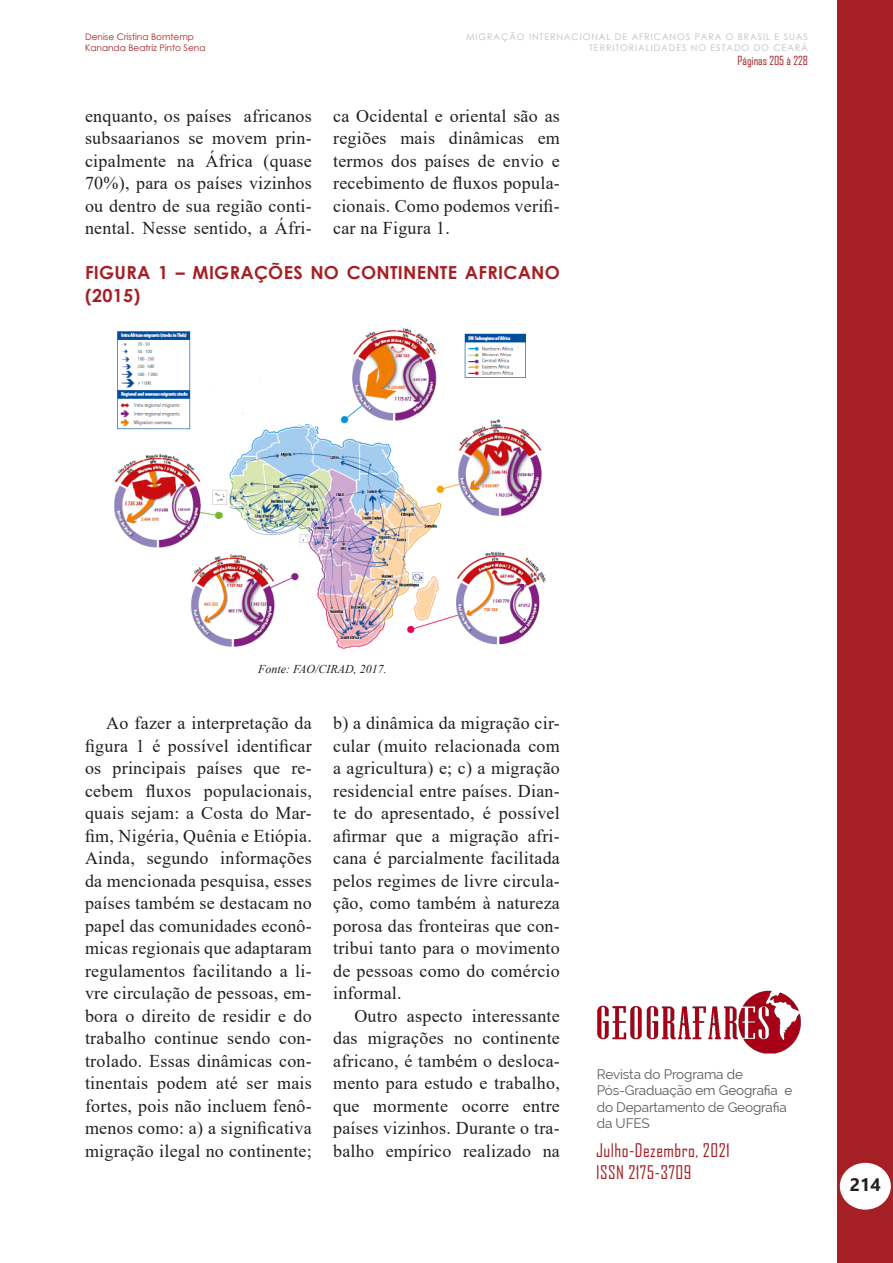
<style>
.page{position:relative;width:893px;height:1263px;background:#fff}
.page>*{position:absolute;margin:0;border:0;box-sizing:border-box;transform-origin:0 0}
.Corpo_do_Texto_Ofici{font:18px/22.5px "Times New Roman";letter-spacing:.015em;color:#231f20;text-align:justify}
.TÍTULO_CENTURY{font:700 18px/22.5px "Century Gothic";letter-spacing:.015em;color:#a52025}
.t1{font:18px/21.6px "Agency FB";letter-spacing:.025em;color:#a52025}
.t2{font:700 18px "Segoe UI";color:#231f20}
.t3{font:13.5px/16.2px "Raleway";letter-spacing:-.01em;color:#57585a}
.TÍTULO_CENTURY-2{font:italic 12px "Times New Roman";color:#231f20}
.t4{font:12px "Agency FB";color:#a52025}
.t5{font:9px/10.8px "Century Gothic";letter-spacing:.1em;color:#bcbdc0;text-align:right}
.t6{font:9px/10.8px "Century Gothic";color:#a52025}
</style>
<div class="page">
<div style="left:838px;top:0;width:55px;height:1263px;background:#a52025"></div>
<div style="left:841px;top:1163px;width:49px;height:46px;background:#fff;border-radius:50%"></div>
<div style="left:840px;top:1163px;width:51px;height:46px;border:2px solid #fff;border-radius:50%"></div>
<img style="left:597px;top:990px;width:204px;height:64px">
<img style="left:114px;top:327px;width:432px;height:322px">
<p class="t6" style="left:85px;top:31px;width:122px">Denise Cristina Bomtemp<br>Kananda Beatriz Pinto Sena</p>
<p class="Corpo_do_Texto_Ofici" style="left:85px;top:104px;width:228px">enquanto, os países africanos subsaarianos se movem prin&shy;cipalmente na África (quase 70%), para os países vizinhos ou dentro de sua região conti&shy;nental. Nesse sentido, a Áfri-</p>
<p class="t5" style="left:466px;top:31px;width:343px">MIGRAÇÃO INTERNACIONAL DE AFRICANOS PARA O BRASIL E SUAS<br>TERRITORIALIDADES NO ESTADO DO CEARÁ</p>
<p class="t4" style="left:738px;top:53px;width:72px">Páginas 205 à 228</p>
<p class="Corpo_do_Texto_Ofici" style="left:333px;top:104px;width:228px">ca Ocidental e oriental são as regiões mais dinâmicas em termos dos países de envio e recebimento de fluxos popula&shy;cionais. Como podemos verifi&shy;car na Figura 1.</p>
<p class="TÍTULO_CENTURY" style="left:85px;top:260px;width:476px">FIGURA 1 – MIGRAÇÕES NO CONTINENTE AFRICANO (2015)</p>
<p class="TÍTULO_CENTURY-2" style="left:258px;top:661px;width:130px">Fonte: FAO/CIRAD, 2017.</p>
<p class="Corpo_do_Texto_Ofici" style="left:85px;top:711px;width:228px;text-indent:21px">Ao fazer a interpretação da figura 1 é possível identificar os principais países que re&shy;cebem fluxos populacionais, quais sejam: a Costa do Mar&shy;fim, Nigéria, Quênia e Etiópia.<br>Ainda, segundo informações da mencionada pesquisa, esses países também se destacam no papel das comunidades econô&shy;micas regionais que adaptaram regulamentos facilitando a li&shy;vre circulação de pessoas, em&shy;bora o direito de residir e do trabalho continue sendo con&shy;trolado. Essas dinâmicas con&shy;tinentais podem até ser mais fortes, pois não incluem fenô&shy;menos como: a) a significativa migração ilegal no continente;</p>
<p class="Corpo_do_Texto_Ofici" style="left:333px;top:711px;width:228px">b) a dinâmica da migração cir&shy;cular (muito relacionada com a agricultura) e; c) a migração residencial entre países. Dian&shy;te do apresentado, é possível afirmar que a migração afri&shy;cana é parcialmente facilitada pelos regimes de livre circula&shy;ção, como também à natureza porosa das fronteiras que con&shy;tribui tanto para o movimento de pessoas como do comércio informal.</p>
<p class="Corpo_do_Texto_Ofici" style="left:333px;top:1004px;width:228px;text-indent:21px">Outro aspecto interessante das migrações no continente africano, é também o desloca&shy;mento para estudo e trabalho, que mormente ocorre entre países vizinhos. Durante o tra&shy;balho empírico realizado na</p>
<p class="t3" style="left:597px;top:1066px;width:197px">Revista do Programa de<br>Pós-Graduação em Geografia e do Departamento de Geografia da UFES</p>
<p class="t1" style="left:596px;top:1139px;width:135px">Julho-Dezembro, 2021<br>ISSN 2175-3709</p>
<p class="t2" style="left:850px;top:1167px;width:33px">214</p>
</div>
